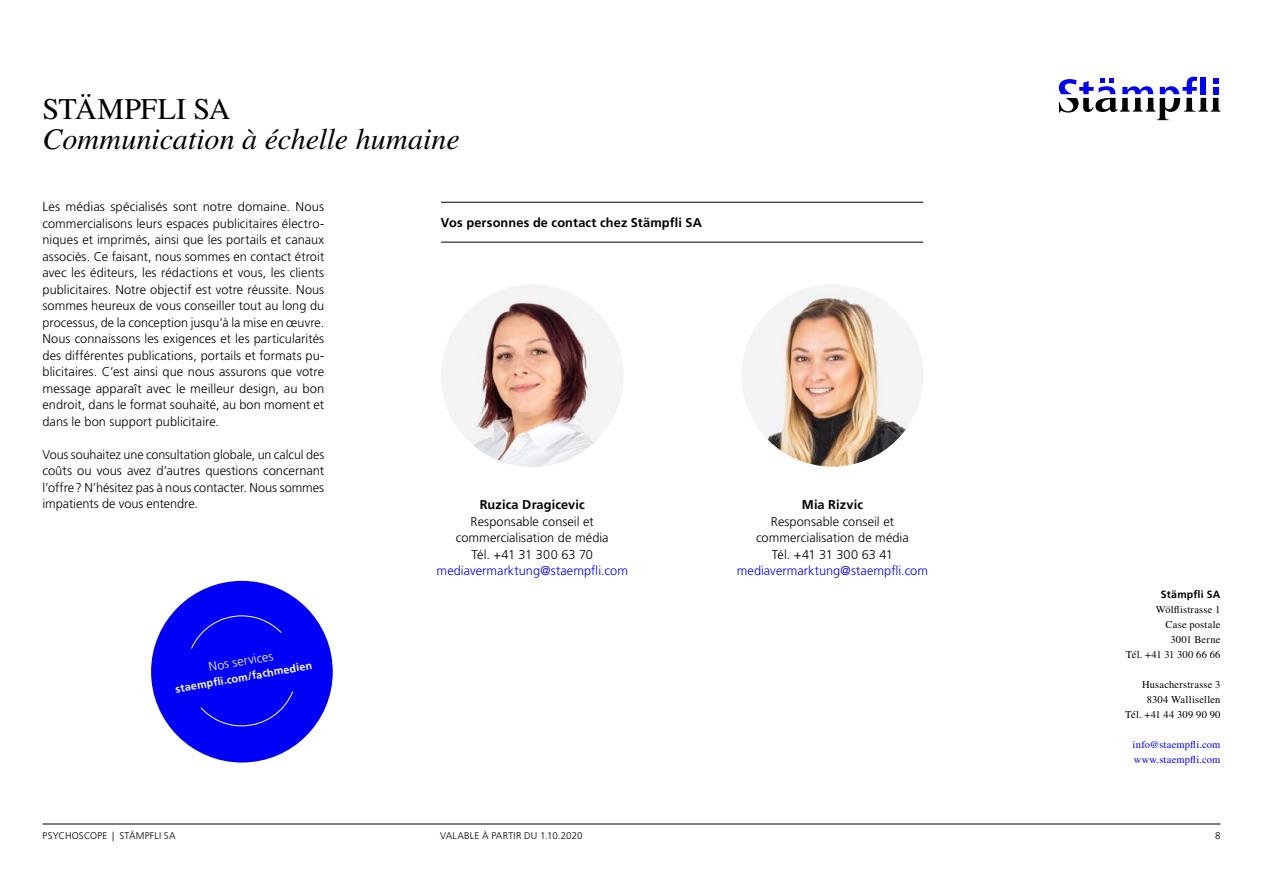
<style>
.page{position:relative;width:1263px;height:893px;background:#fff}
.page>*{position:absolute;margin:0;border:0;box-sizing:border-box;transform-origin:0 0}
.t1{font:italic 30px "Times LT Std";color:#000}
.t2{font:30px "Times LT Std";letter-spacing:-.01em;color:#000}
.t3{font:300 12.75px/16.5px "Frutiger LT Std";letter-spacing:.005em;color:#000;text-align:justify}
.t4{font:700 12.75px "Frutiger LT Std";letter-spacing:.01em;color:#000}
.t5{font:300 12.75px "Frutiger LT Std";letter-spacing:.005em;color:#0000f6}
.t6{font:300 12.6px "Frutiger LT Std";color:#fff}
.t7{font:700 10.8px "Frutiger LT Std";color:#fff}
.t8{font:10.5px/15px "Times LT Std";letter-spacing:.02em;color:#000;text-align:right}
.t9{font:10.5px/15px "Times LT Std";letter-spacing:.015em;color:#0000f6}
.t10{font:700 10.5px "Frutiger LT Std";letter-spacing:.025em;color:#000}
.t11{font:300 9.75px "Frutiger LT Std";letter-spacing:.015em;color:#000}
</style>
<div class="page">
<hr style="left:43px;top:824px;width:1177px;height:1px;background:#000">
<div style="left:151px;top:581px;width:182px;height:181px;background:#0000f6;border-radius:50%"></div>
<hr style="left:441px;top:202px;width:482px;height:1px;background:#000">
<hr style="left:441px;top:242px;width:482px;height:1px;background:#000">
<svg style="left:1059px;top:77px;width:161px;height:43px"></svg>
<svg style="left:191px;top:615px;width:102px;height:112px"></svg>
<img style="left:741px;top:284px;width:182px;height:183px;border-radius:91px">
<img style="left:441px;top:284px;width:182px;height:183px;border-radius:91px">
<h1 class="t2" style="left:43px;top:92px;width:190px">STÄMPFLI SA</h1>
<h1 class="t1" style="left:43px;top:122px;width:419px">Communication à échelle humaine</h1>
<p class="t3" style="left:43px;top:199px;width:283px">Les médias spécialisés sont notre domaine. Nous commercialisons leurs espaces publicitaires électro&shy;niques et imprimés, ainsi que les portails et canaux associés. Ce faisant, nous sommes en contact étroit avec les éditeurs, les rédactions et vous, les clients publicitaires. Notre objectif est votre réussite. Nous sommes heureux de vous conseiller tout au long du processus, de la conception jusqu’à la mise en œuvre.<br>Nous connaissons les exigences et les particularités des différentes publications, portails et formats pu&shy;blicitaires. C’est ainsi que nous assurons que votre message apparaît avec le meilleur design, au bon endroit, dans le format souhaité, au bon moment et dans le bon support publicitaire.</p>
<p class="t3" style="left:43px;top:446px;width:283px">Vous souhaitez une consultation globale, un calcul des coûts ou vous avez d’autres questions concernant l’offre? N’hésitez pas à nous contacter. Nous sommes impatients de vous entendre.</p>
<p class="t6" style="left:207px;top:660px;width:67px;rotate:-10deg">Nos services</p>
<p class="t7" style="left:174px;top:683px;width:140px;rotate:-10deg">staempfl i.com/fachmedien</p>
<p class="t4" style="left:441px;top:215px;width:263px">Vos personnes de contact chez Stämpfli SA</p>
<p class="t4" style="left:480px;top:497px;width:107px">Ruzica Dragicevic</p>
<p class="t3" style="left:456px;top:513px;width:154px;text-align:center">Responsable conseil et commercialisation de média<br>Tél. +41 31 300 63 70</p>
<p class="t5" style="left:437px;top:564px;width:193px">mediavermarktung@staempfli.com</p>
<p class="t4" style="left:802px;top:497px;width:63px">Mia Rizvic</p>
<p class="t3" style="left:756px;top:513px;width:154px;text-align:center">Responsable conseil et commercialisation de média<br>Tél. +41 31 300 63 41</p>
<p class="t5" style="left:737px;top:564px;width:193px">mediavermarktung@staempfli.com</p>
<p class="t10" style="left:1161px;top:588px;width:61px">Stämpfli SA</p>
<p class="t8" style="left:1126px;top:601px;width:96px">Wölflistrasse 1<br>Case postale<br>3001 Berne<br>Tél. +41 31 300 66 66</p>
<p class="t8" style="left:1125px;top:676px;width:97px">Husacherstrasse 3<br>8304 Wallisellen<br>Tél. +41 44 309 90 90</p>
<p class="t9" style="left:1132px;top:736px;width:89px">info@staempfli.com www.staempfli.com</p>
<p class="t11" style="left:43px;top:830px;width:100px">PSYCHOSCOPE | Stämpfli</p>
<p class="t11" style="left:164px;top:830px;width:13px">SA</p>
<p class="t11" style="left:440px;top:830px;width:13px">Valable</p>
<p class="t11" style="left:482px;top:830px;width:16px">à partir</p>
<p class="t11" style="left:524px;top:830px;width:60px">du 1.10.2020</p>
<p class="t11" style="left:1215px;top:830px;width:7px">8</p>
</div>
